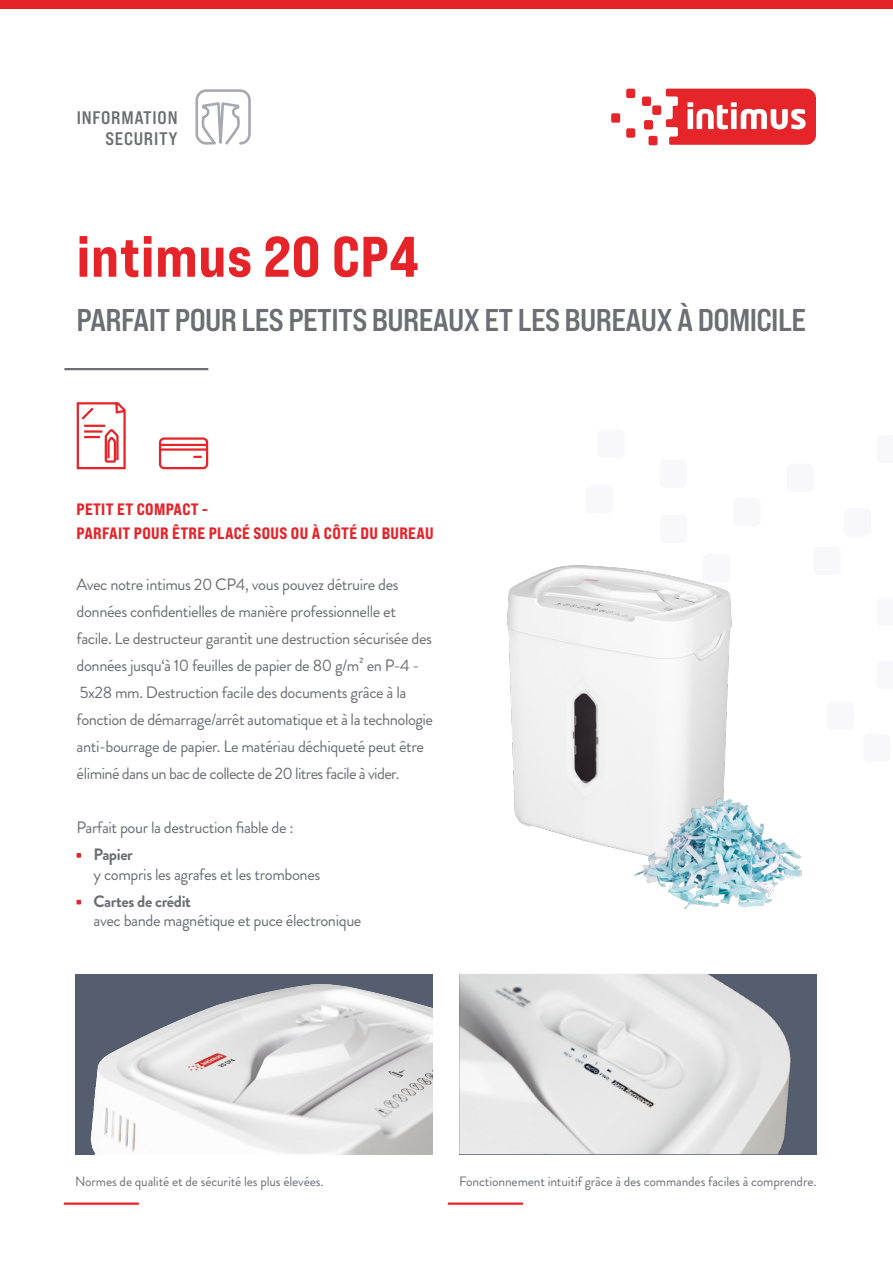
<style>
.page{position:relative;width:893px;height:1263px;background:#fff}
.page>*{position:absolute;margin:0;border:0;box-sizing:border-box;transform-origin:0 0}
.t1{font:57px "Bebas Neue Pro Exp Eb";letter-spacing:.01em;color:#e52329}
.t2{font:31.5px "Bebas Neue Pro Exp Bd";letter-spacing:-.02em;color:#6c6e74}
.t3{font:18.15px/20.9px "Bebas Neue Pro Exp Bd";letter-spacing:.04em;color:#6c6e74;text-align:right}
.t4{font:16.5px/27px "Brandon Grotesque";letter-spacing:-.025em;color:#6c6e74}
.t5{font:16.5px/24px "Bebas Neue Pro Exp Eb";letter-spacing:.02em;color:#e52329}
.t6{font:700 16.5px "Brandon Grotesque";letter-spacing:-.025em;color:#6c6e74}
.t7{font:13.5px "Brandon Grotesque";letter-spacing:-.01em;color:#6c6e74}
</style>
<div class="page">
<div style="left:0;top:0;width:893px;height:8px;background:#e52329"></div>
<div style="left:626px;top:89px;width:9px;height:9px;background:#e52529;border-radius:2px"></div>
<div style="left:626px;top:128px;width:9px;height:10px;background:#e52529;border-radius:2px"></div>
<div style="left:611px;top:113px;width:9px;height:10px;background:#e52529;border-radius:2px"></div>
<div style="left:644px;top:120px;width:9px;height:10px;background:#e52529;border-radius:2px"></div>
<div style="left:648px;top:136px;width:9px;height:9px;background:#e52529;border-radius:2px"></div>
<div style="left:652px;top:105px;width:9px;height:10px;background:#e52529;border-radius:2px"></div>
<div style="left:642px;top:97px;width:9px;height:9px;background:#e52529;border-radius:2px"></div>
<svg style="left:666px;top:89px;width:150px;height:56px"></svg>
<svg style="left:195px;top:89px;width:56px;height:56px"></svg>
<div style="left:863px;top:733px;width:27px;height:29px;background:#f8f8fa;border-radius:6px"></div>
<div style="left:586px;top:485px;width:27px;height:28px;background:#f8f8fa;border-radius:6px"></div>
<div style="left:597px;top:429px;width:28px;height:29px;background:#f8f8fa;border-radius:6px"></div>
<div style="left:659px;top:459px;width:28px;height:29px;background:#f8f8fa;border-radius:6px"></div>
<div style="left:660px;top:514px;width:27px;height:29px;background:#f8f8fa;border-radius:6px"></div>
<div style="left:827px;top:702px;width:27px;height:28px;background:#f8f8fa;border-radius:6px"></div>
<div style="left:844px;top:508px;width:27px;height:29px;background:#f8f8fa;border-radius:6px"></div>
<div style="left:787px;top:463px;width:27px;height:29px;background:#f8f8fa;border-radius:6px"></div>
<div style="left:813px;top:546px;width:28px;height:29px;background:#f8f8fa;border-radius:6px"></div>
<div style="left:733px;top:497px;width:28px;height:29px;background:#f8f8fa;border-radius:6px"></div>
<img style="left:506px;top:565px;width:226px;height:286px">
<hr style="left:64px;top:368px;width:144px;height:2px;background:#6c6e74">
<svg style="left:76px;top:402px;width:50px;height:68px"></svg>
<svg style="left:158px;top:437px;width:51px;height:33px"></svg>
<img style="left:75px;top:974px;width:358px;height:180px">
<img style="left:459px;top:974px;width:357px;height:180px">
<img style="left:624px;top:795px;width:178px;height:114px">
<svg style="left:77px;top:853px;width:4px;height:5px"></svg>
<svg style="left:77px;top:900px;width:4px;height:4px"></svg>
<hr style="left:448px;top:1202px;width:75px;height:3px;background:#e52329">
<hr style="left:64px;top:1202px;width:75px;height:3px;background:#e52329">
<p class="t3" style="left:77px;top:107px;width:102px">INFORMATION<br>SECURITY</p>
<h1 class="t1" style="left:77px;top:221px;width:344px">intimus 20 CP4</h1>
<h2 class="t2" style="left:77px;top:300px;width:731px">PARFAIT POUR LES PETITS BUREAUX ET LES BUREAUX À DOMICILE</h2>
<p class="t5" style="left:77px;top:497px;width:359px">PETIT ET COMPACT -<br>PARFAIT POUR ÊTRE PLACÉ SOUS OU À CÔTÉ DU BUREAU</p>
<p class="t4" style="left:77px;top:571px;width:358px">Avec notre intimus 20 CP4, vous pouvez détruire des données confidentielles de manière professionnelle et facile. Le destructeur garantit une destruction sécurisée des données jusqu‘à 10 feuilles de papier de 80 g/m² en P-4 - 5x28 mm. Destruction facile des documents grâce à la fonction de démarrage/arrêt automatique et à la technologie anti-bourrage de papier. Le matériau déchiqueté peut être éliminé dans un bac de collecte de 20 litres facile à vider.</p>
<p class="t4" style="left:77px;top:814px;width:219px">Parfait pour la destruction fiable de :</p>
<p class="t6" style="left:94px;top:842px;width:41px">Papier</p>
<p class="t4" style="left:94px;top:861px;width:228px">y compris les agrafes et les trombones</p>
<p class="t6" style="left:94px;top:889px;width:99px">Cartes de crédit</p>
<p class="t4" style="left:94px;top:907px;width:269px">avec bande magnétique et puce électronique</p>
<p class="t7" style="left:75px;top:1172px;width:250px">Normes de qualité et de sécurité les plus élevées.</p>
<p class="t7" style="left:459px;top:1172px;width:359px">Fonctionnement intuitif grâce à des commandes faciles à comprendre.</p>
</div>
